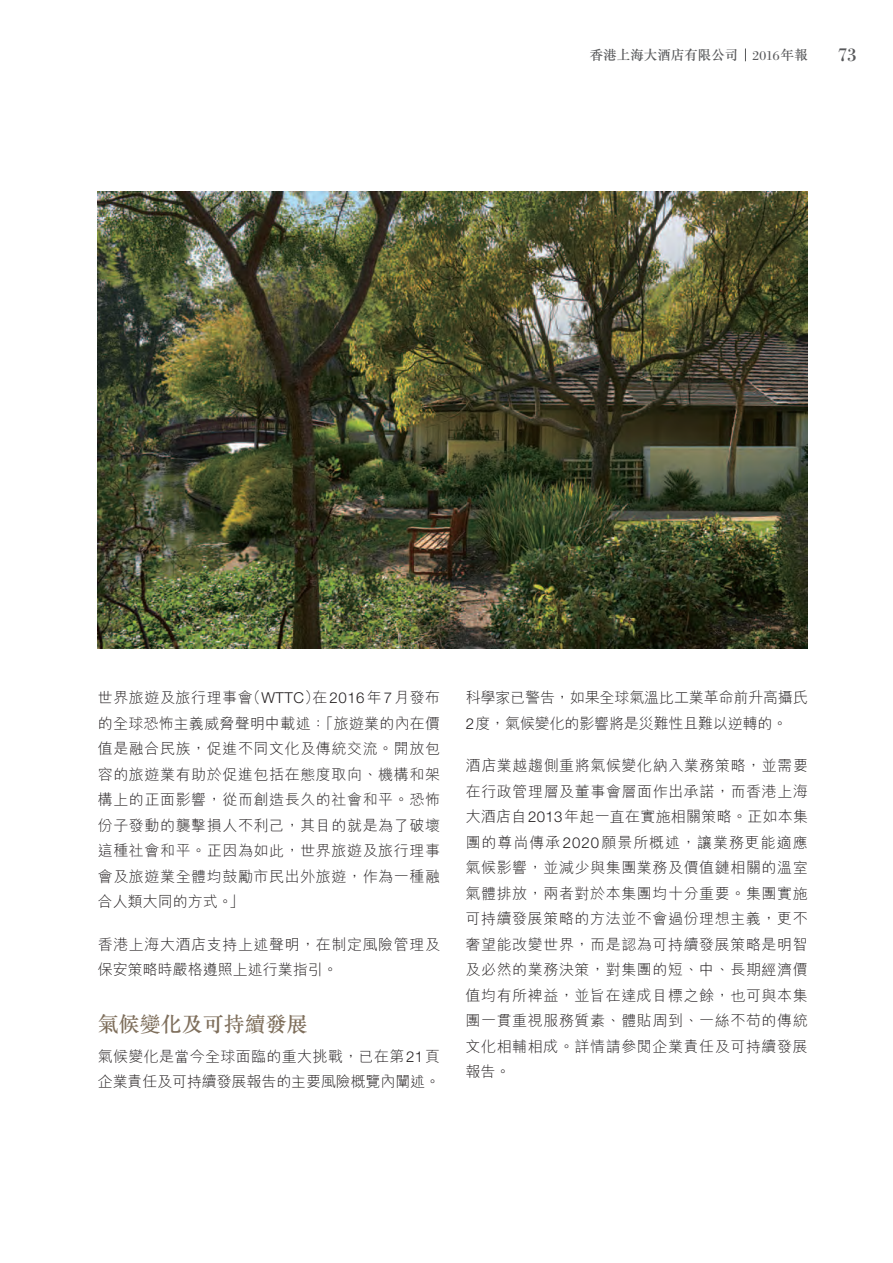
<style>
.page{position:relative;width:893px;height:1263px;background:#fff}
.page>*{position:absolute;margin:0;border:0;box-sizing:border-box;transform-origin:0 0}
.t1{font:500 21px "M Sung HK";color:#7e6e5b}
.t2{font:19.5px "Bodoni";color:#57585a}
.t3{font:300 15px/25.5px "M Hei HK";letter-spacing:.025em;color:#231f20;text-align:justify}
.t4{font:300 15px/25.5px "M Hei HK";letter-spacing:-.01em;color:#231f20}
.t5{font:500 13.5px "M Sung HK";color:#57585a}
.s1{font-family:"Bodoni";font-weight:400}
.s2{font-family:"Helvetica Neue"}
</style>
<div class="page">
<img style="left:98px;top:191px;width:710px;height:457px">
<svg style="left:745px;top:49px;width:1px;height:12px"></svg>
<p class="t5" style="left:590px;top:46px;width:220px">香港上海大酒店有限公司 <span class="s1">2016</span>年報</p>
<h2 class="t2" style="left:838px;top:43px;width:21px">73</h2>
<p class="t3" style="left:98px;top:684px;width:344px">世界旅遊及旅行理事會（<span class="s2">WTTC</span>）在<span class="s2">2016</span>年<span class="s2">7</span>月發布的全球恐怖主義威脅聲明中載述：「旅遊業的內在價值是融合民族，促進不同文化及傳統交流。開放包容的旅遊業有助於促進包括在態度取向、機構和架構上的正面影響，從而創造長久的社會和平。恐怖份子發動的襲擊損人不利己，其目的就是為了破壞這種社會和平。正因為如此，世界旅遊及旅行理事會及旅遊業全體均鼓勵市民出外旅遊，作為一種融合人類大同的方式。」</p>
<p class="t3" style="left:98px;top:931px;width:344px">香港上海大酒店支持上述聲明，在制定風險管理及保安策略時嚴格遵照上述行業指引。</p>
<h1 class="t1" style="left:98px;top:1010px;width:211px">氣候變化及可持續發展</h1>
<p class="t4" style="left:98px;top:1043px;width:344px">氣候變化是當今全球面臨的重大挑戰，已在第<span class="s2">21</span>頁企業責任及可持續發展報告的主要風險概覽內闡述。</p>
<p class="t4" style="left:466px;top:684px;width:344px">科學家已警告，如果全球氣溫比工業革命前升高攝氏<br><span class="s2">2</span>度，氣候變化的影響將是災難性且難以逆轉的。</p>
<p class="t3" style="left:465px;top:752px;width:344px">酒店業越趨側重將氣候變化納入業務策略，並需要在行政管理層及董事會層面作出承諾，而香港上海大酒店自<span class="s2">2013</span>年起一直在實施相關策略。正如本集團的尊尚傳承<span class="s2">2020</span>願景所概述，讓業務更能適應氣候影響，並減少與集團業務及價值鏈相關的溫室氣體排放，兩者對於本集團均十分重要。集團實施可持續發展策略的方法並不會過份理想主義，更不奢望能改變世界，而是認為可持續發展策略是明智及必然的業務決策，對集團的短、中、長期經濟價值均有所裨益，並旨在達成目標之餘，也可與本集團一貫重視服務質素、體貼周到、一絲不苟的傳統文化相輔相成。詳情請參閱企業責任及可持續發展報告。</p>
</div>
